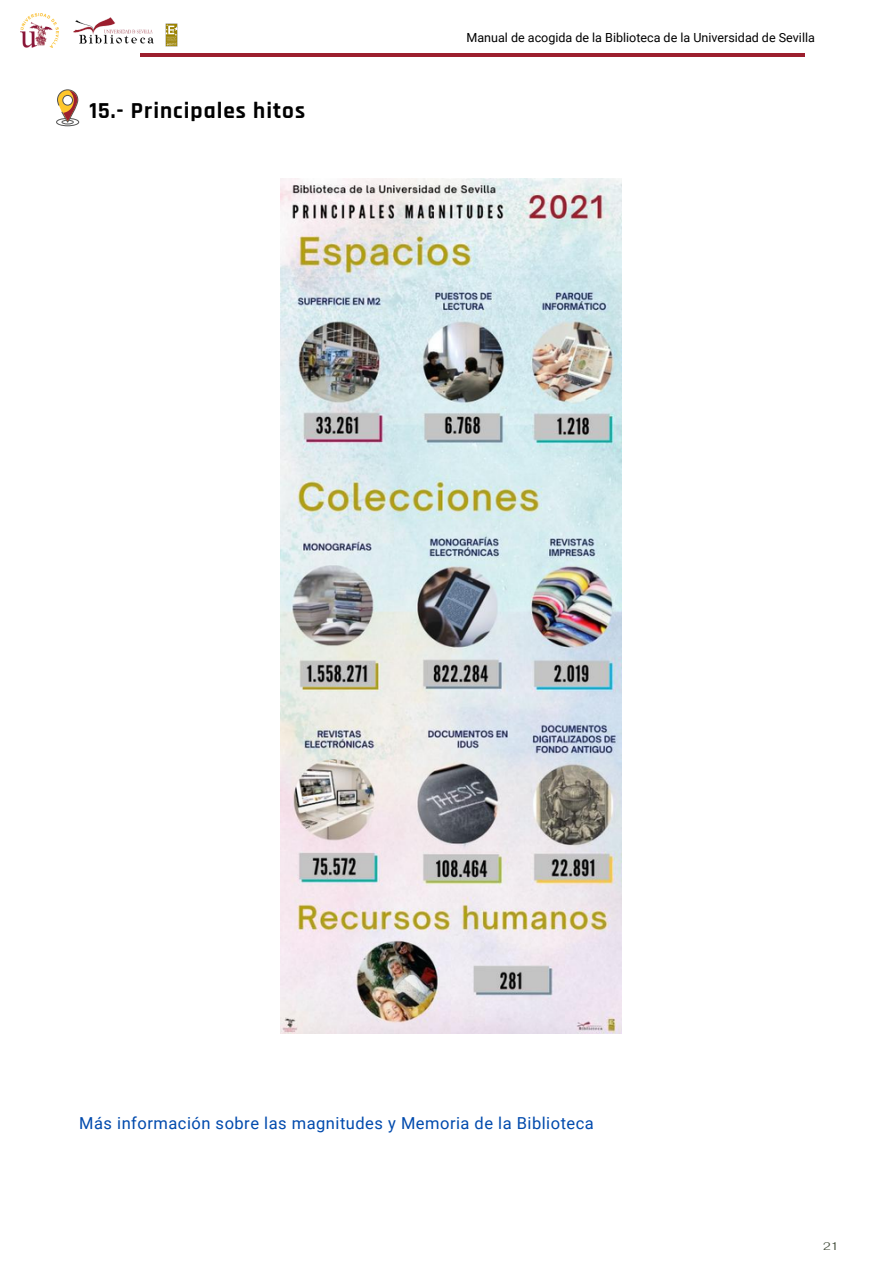
<style>
.page{position:relative;width:893px;height:1264px;background:#fff}
.page>*{position:absolute;margin:0;border:0;box-sizing:border-box;transform-origin:0 0}
.t1{font:700 23.1px "Rajdhani";letter-spacing:.045em;color:#000}
.t2{font:16.5px "Roboto";letter-spacing:.03em;color:#004aad}
.t3{font:12.6px "Roboto";color:#000}
.t4{font:11.1px "Fahkwang";color:#485241}
</style>
<div class="page">
<svg style="left:56px;top:89px;width:23px;height:37px"></svg>
<hr style="left:140px;top:53px;width:664px;height:4px;background:#9c1f2e">
<img style="left:74px;top:17px;width:80px;height:27px">
<img style="left:20px;top:14px;width:39px;height:34px">
<img style="left:165px;top:23px;width:13px;height:24px">
<img style="left:280px;top:179px;width:341px;height:854px">
<p class="t1" style="left:89px;top:96px;width:217px">15.- Principales hitos</p>
<p class="t3" style="left:466px;top:30px;width:350px">Manual de acogida de la Biblioteca de la Universidad de Sevilla</p>
<p class="t2" style="left:79px;top:1113px;width:516px">Más información sobre las magnitudes y Memoria de la Biblioteca</p>
<p class="t4" style="left:823px;top:1238px;width:17px">21</p>
</div>
